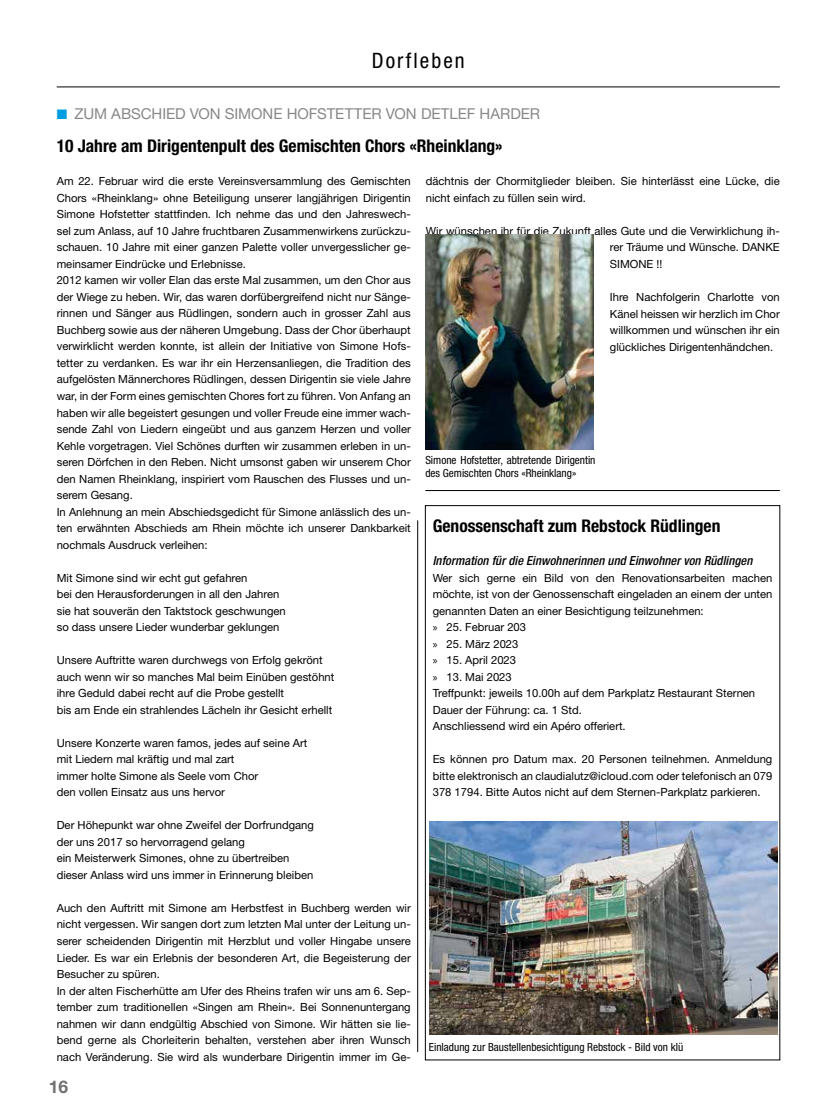
<style>
.page{position:relative;width:833px;height:1117px;background:#fff}
.page>*{position:absolute;margin:0;border:0;box-sizing:border-box;transform-origin:0 0}
.t1{font:condensed 21.25px "Helvetica Neue LT Pro";letter-spacing:.1em;color:#000}
.t2{font:700 condensed 17.5px "Helvetica Neue LT Pro";color:#000}
.t3{font:700 17.5px "Helvetica Neue LT Pro";color:#707172}
.t4{font:15px "Helvetica Neue LT Pro";letter-spacing:-.005em;color:#87888a}
.t5{font:italic 500 condensed 12.5px "Helvetica Neue LT Pro";letter-spacing:.005em;color:#000}
.t6{font:11.25px/16.5px "Helvetica Neue LT Pro";color:#000}
.t7{font:condensed 11.25px/13.8px "Helvetica Neue LT Pro";color:#000}
.s1{color:#009ee0}
.s2{font-family:"Myriad Pro"}
</style>
<div class="page">
<hr style="left:57px;top:87px;width:723px;height:1px;background:#000">
<hr style="left:425px;top:490px;width:355px;height:1px;background:#000">
<hr style="left:417px;top:520px;width:1px;height:531px;background:#000">
<img style="left:425px;top:235px;width:168px;height:214px">
<img style="left:430px;top:821px;width:347px;height:213px">
<h1 class="t1" style="left:372px;top:48px;width:94px">Dorfleben</h1>
<h3 class="t4" style="left:57px;top:105px;width:485px"><span class="s1">■</span> ZUM ABSCHIED VON SIMONE HOFSTETTER VON DETLEF HARDER</h3>
<h2 class="t2" style="left:57px;top:135px;width:447px">10 Jahre am Dirigentenpult des Gemischten Chors «Rheinklang»</h2>
<p class="t6" style="left:57px;top:173px;width:355px">Am 22. Februar wird die erste Vereinsversammlung des Gemischten Chors «Rheinklang» ohne Beteiligung unserer langjährigen Dirigentin Simone Hofstetter stattfinden. Ich nehme das und den Jahreswech&shy;sel zum Anlass, auf 10 Jahre fruchtbaren Zusammenwirkens zurückzu&shy;schauen. 10 Jahre mit einer ganzen Palette voller unvergesslicher ge&shy;meinsamer Eindrücke und Erlebnisse.<br>2012 kamen wir voller Elan das erste Mal zusammen, um den Chor aus der Wiege zu heben. Wir, das waren dorfübergreifend nicht nur Sänge&shy;rinnen und Sänger aus Rüdlingen, sondern auch in grosser Zahl aus Buchberg sowie aus der näheren Umgebung. Dass der Chor überhaupt verwirklicht werden konnte, ist allein der Initiative von Simone Hofs&shy;tetter zu verdanken. Es war ihr ein Herzensanliegen, die Tradition des aufgelösten Männerchores Rüdlingen, dessen Dirigentin sie viele Jahre war, in der Form eines gemischten Chores fort zu führen. Von Anfang an haben wir alle begeistert gesungen und voller Freude eine immer wach&shy;sende Zahl von Liedern eingeübt und aus ganzem Herzen und voller Kehle vorgetragen. Viel Schönes durften wir zusammen erleben in un&shy;seren Dörfchen in den Reben. Nicht umsonst gaben wir unserem Chor den Namen Rheinklang, inspiriert vom Rauschen des Flusses und un&shy;serem Gesang.<br>In Anlehnung an mein Abschiedsgedicht für Simone anlässlich des un&shy;ten erwähnten Abschieds am Rhein möchte ich unserer Dankbarkeit nochmals Ausdruck verleihen:</p>
<p class="t6" style="left:57px;top:569px;width:231px">Mit Simone sind wir echt gut gefahren<br>bei den Herausforderungen in all den Jahren sie hat souverän den Taktstock geschwungen so dass unsere Lieder wunderbar geklungen</p>
<p class="t6" style="left:57px;top:651px;width:279px">Unsere Auftritte waren durchwegs von Erfolg gekrönt auch wenn wir so manches Mal beim Einüben gestöhnt ihre Geduld dabei recht auf die Probe gestellt<br>bis am Ende ein strahlendes Lächeln ihr Gesicht erhellt</p>
<p class="t6" style="left:57px;top:734px;width:252px">Unsere Konzerte waren famos, jedes auf seine Art mit Liedern mal kräftig und mal zart<br>immer holte Simone als Seele vom Chor<br>den vollen Einsatz aus uns hervor</p>
<p class="t6" style="left:57px;top:816px;width:259px">Der Höhepunkt war ohne Zweifel der Dorfrundgang der uns 2017 so hervorragend gelang<br>ein Meisterwerk Simones, ohne zu übertreiben dieser Anlass wird uns immer in Erinnerung bleiben</p>
<p class="t6" style="left:57px;top:899px;width:355px">Auch den Auftritt mit Simone am Herbstfest in Buchberg werden wir nicht vergessen. Wir sangen dort zum letzten Mal unter der Leitung un&shy;serer scheidenden Dirigentin mit Herzblut und voller Hingabe unsere Lieder. Es war ein Erlebnis der besonderen Art, die Begeisterung der Besucher zu spüren.<br>In der alten Fischerhütte am Ufer des Rheins trafen wir uns am 6. Sep&shy;tember zum traditionellen «Singen am Rhein». Bei Sonnenuntergang nahmen wir dann endgültig Abschied von Simone. Wir hätten sie lie&shy;bend gerne als Chorleiterin behalten, verstehen aber ihren Wunsch nach Veränderung. Sie wird als wunderbare Dirigentin immer im Ge-</p>
<p class="t6" style="left:426px;top:173px;width:355px">dächtnis der Chormitglieder bleiben. Sie hinterlässt eine Lücke, die nicht einfach zu füllen sein wird.</p>
<p class="t6" style="left:610px;top:222px;width:171px;text-align:justify;text-indent:-184px">Wir wünschen ihr für die Zukunft alles Gute und die Verwirklichung ih&shy;rer Träume und Wünsche. DANKE SIMONE !!</p>
<p class="t6" style="left:610px;top:288px;width:171px;text-align:justify">Ihre Nachfolgerin Charlotte von Känel heissen wir herzlich im Chor willkommen und wünschen ihr ein glückliches Dirigentenhändchen.</p>
<p class="t7" style="left:425px;top:452px;width:172px">Simone Hofstetter, abtretende Dirigentin des Gemischten Chors «Rheinklang»</p>
<h2 class="t2" style="left:433px;top:515px;width:289px">Genossenschaft zum Rebstock Rüdlingen</h2>
<p class="t5" style="left:433px;top:553px;width:321px">Information für die Einwohnerinnen und Einwohner von Rüdlingen</p>
<p class="t6" style="left:433px;top:569px;width:341px">Wer sich gerne ein Bild von den Renovationsarbeiten machen möchte, ist von der Genossenschaft eingeladen an einem der unten genannten Daten an einer Besichtigung teilzunehmen:<br><span class="s2">»</span> 25. Februar 203<br><span class="s2">»</span> 25. März 2023<br><span class="s2">»</span> 15. April 2023<br><span class="s2">»</span> 13. Mai 2023<br>Treffpunkt: jeweils 10.00h auf dem Parkplatz Restaurant Sternen Dauer der Führung: ca. 1 Std.<br>Anschliessend wird ein Apéro offeriert.</p>
<p class="t6" style="left:433px;top:750px;width:341px;text-align:justify">Es können pro Datum max. 20 Personen teilnehmen. Anmeldung bitte elektronisch an claudialutz@icloud.com oder telefonisch an 079<br>378 1794. Bitte Autos nicht auf dem Sternen-Parkplatz parkieren.</p>
<p class="t7" style="left:429px;top:1039px;width:256px">Einladung zur Baustellenbesichtigung Rebstock - Bild von klü</p>
<h2 class="t3" style="left:49px;top:1076px;width:21px">16</h2>
</div>
